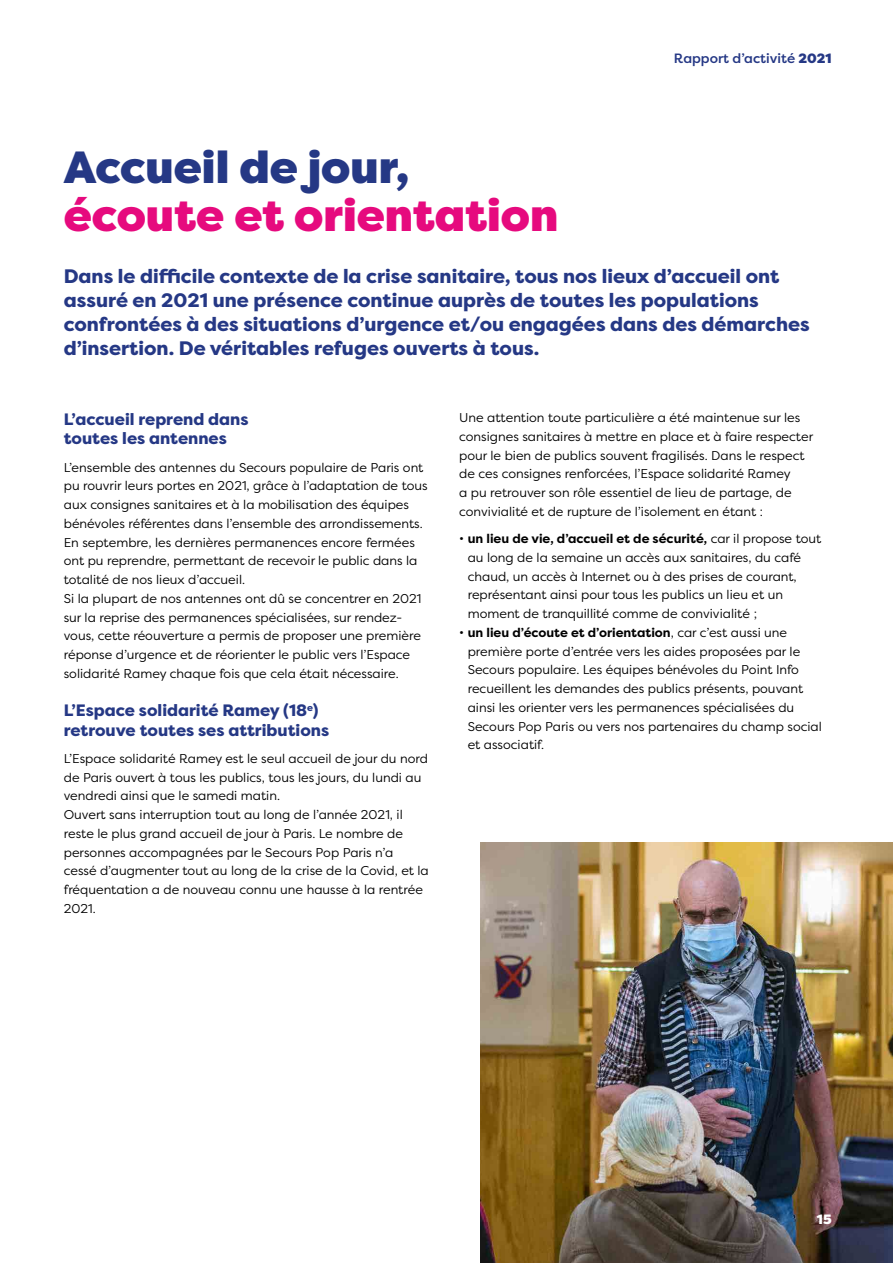
<style>
.page{position:relative;width:893px;height:1263px;background:#fff}
.page>*{position:absolute;margin:0;border:0;box-sizing:border-box;transform-origin:0 0}
.t1{font:900 45px "Filson Pro";color:#e60a7e}
.t2{font:900 45px "Filson Pro";color:#253885}
.t3{font:800 19.5px/24px "Filson Pro";color:#253885}
.t4{font:800 16.5px/19.5px "Filson Pro";color:#253885}
.t5{font:500 13.5px "Filson Pro";color:#253885}
.t6{font:900 13.5px "Filson Pro";color:#fff}
.t7{font:12.75px/18.8px "Filson Pro";color:#000}
.s1{font-weight:900}
.s2{font-weight:700}
</style>
<div class="page">
<img style="left:480px;top:842px;width:413px;height:421px">
<p class="t5" style="left:674px;top:49px;width:159px">Rapport d’activité <span class="s1">2021</span></p>
<h1 class="t2" style="left:64px;top:139px;width:347px">Accueil de jour,</h1>
<h1 class="t1" style="left:64px;top:187px;width:496px">écoute et orientation</h1>
<p class="t3" style="left:64px;top:264px;width:747px">Dans le difficile contexte de la crise sanitaire, tous nos lieux d’accueil ont assuré en 2021 une présence continue auprès de toutes les populations confrontées à des situations d’urgence et/ou engagées dans des démarches d’insertion. De véritables refuges ouverts à tous.</p>
<p class="t4" style="left:64px;top:410px;width:186px">L’accueil reprend dans toutes les antennes</p>
<p class="t7" style="left:64px;top:457px;width:365px">L’ensemble des antennes du Secours populaire de Paris ont pu rouvrir leurs portes en 2021, grâce à l’adaptation de tous aux consignes sanitaires et à la mobilisation des équipes bénévoles référentes dans l’ensemble des arrondissements.<br>En septembre, les dernières permanences encore fermées ont pu reprendre, permettant de recevoir le public dans la totalité de nos lieux d’accueil.<br>Si la plupart de nos antennes ont dû se concentrer en 2021 sur la reprise des permanences spécialisées, sur rendez&shy;vous, cette réouverture a permis de proposer une première réponse d’urgence et de réorienter le public vers l’Espace solidarité Ramey chaque fois que cela était nécessaire.</p>
<p class="t4" style="left:64px;top:701px;width:267px">L’Espace solidarité Ramey (18<sup>e</sup>) retrouve toutes ses attributions</p>
<p class="t7" style="left:64px;top:749px;width:367px">L’Espace solidarité Ramey est le seul accueil de jour du nord de Paris ouvert à tous les publics, tous les jours, du lundi au vendredi ainsi que le samedi matin.<br>Ouvert sans interruption tout au long de l’année 2021, il reste le plus grand accueil de jour à Paris. Le nombre de personnes accompagnées par le Secours Pop Paris n’a cessé d’augmenter tout au long de la crise de la Covid, et la fréquentation a de nouveau connu une hausse à la rentrée 2021.</p>
<p class="t7" style="left:459px;top:408px;width:355px">Une attention toute particulière a été maintenue sur les consignes sanitaires à mettre en place et à faire respecter pour le bien de publics souvent fragilisés. Dans le respect de ces consignes renforcées, l’Espace solidarité Ramey<br>a pu retrouver son rôle essentiel de lieu de partage, de convivialité et de rupture de l’isolement en étant :</p>
<p class="t7" style="left:468px;top:529px;width:355px;text-indent:-8px">• <span class="s2">un lieu de vie, d’accueil et de sécurité,</span> car il propose tout au long de la semaine un accès aux sanitaires, du café chaud, un accès à Internet ou à des prises de courant, représentant ainsi pour tous les publics un lieu et un moment de tranquillité comme de convivialité ;</p>
<p class="t7" style="left:468px;top:623px;width:356px;text-indent:-8px">• <span class="s2">un lieu d’écoute et d’orientation</span>, car c’est aussi une première porte d’entrée vers les aides proposées par le Secours populaire. Les équipes bénévoles du Point Info recueillent les demandes des publics présents, pouvant ainsi les orienter vers les permanences spécialisées du Secours Pop Paris ou vers nos partenaires du champ social et associatif.</p>
<p class="t6" style="left:817px;top:1211px;width:16px">15</p>
</div>
